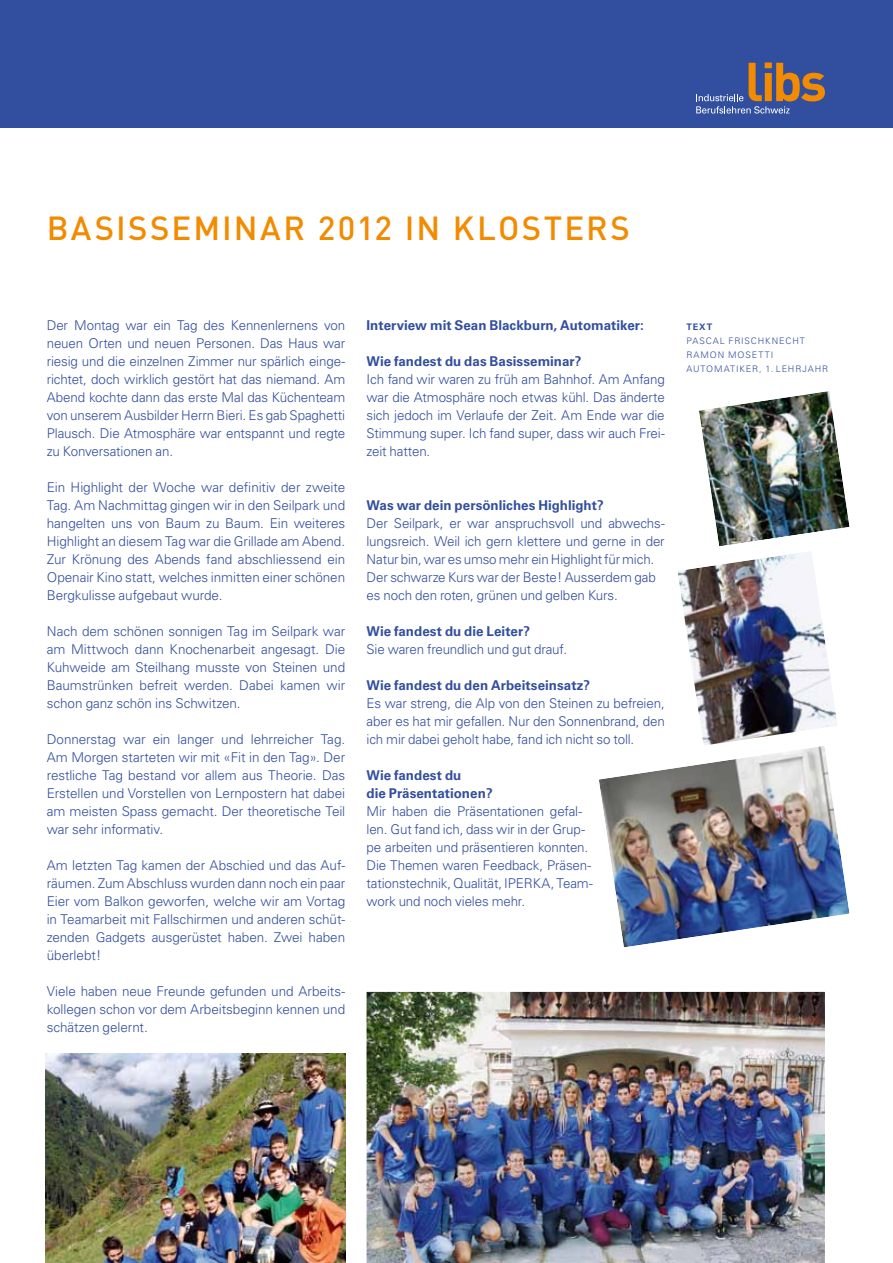
<style>
.page{position:relative;width:893px;height:1263px;background:#fff}
.page>*{position:absolute;margin:0;border:0;box-sizing:border-box;transform-origin:0 0}
.t1{font:500 33px "DIN";letter-spacing:.07em;color:#f28b00}
.t2{font:300 13.5px/18px "Univers LT Std";letter-spacing:-.01em;color:#324e9e;text-align:justify}
.t3{font:700 13.5px/18px "Univers LT Std";letter-spacing:.005em;color:#324e9e}
.t4{font:300 9px/14.2px "Univers LT Std";letter-spacing:.1em;color:#324e9e}
.t5{font:700 9px "Univers LT Std";color:#324e9e}
</style>
<div class="page">
<div style="left:0;top:0;width:893px;height:128px;background:#324e9e"></div>
<svg style="left:696px;top:63px;width:129px;height:51px"></svg>
<img style="left:345px;top:991px;width:480px;height:272px">
<img style="left:699px;top:391px;width:150px;height:129px">
<img style="left:678px;top:520px;width:172px;height:195px">
<img style="left:46px;top:1053px;width:299px;height:210px">
<img style="left:599px;top:715px;width:251px;height:233px">
<h1 class="t1" style="left:47px;top:207px;width:585px">BASISSEMI NAR 2012 I N KLOSTERS</h1>
<p class="t2" style="left:47px;top:316px;width:300px">Der Montag war ein Tag des Kennenlernens von neuen Orten und neuen Personen. Das Haus war riesig und die einzelnen Zimmer nur spärlich einge&shy;richtet, doch wirklich gestört hat das niemand. Am Abend kochte dann das erste Mal das Küchenteam von unserem Ausbilder Herrn Bieri. Es gab Spaghetti Plausch. Die Atmosphäre war entspannt und regte zu Konversationen an.</p>
<p class="t2" style="left:47px;top:478px;width:300px">Ein Highlight der Woche war definitiv der zweite Tag. Am Nachmittag gingen wir in den Seilpark und hangelten uns von Baum zu Baum. Ein weiteres Highlight an diesem Tag war die Grillade am Abend.<br>Zur Krönung des Abends fand abschliessend ein Openair Kino statt, welches inmitten einer schönen Bergkulisse aufgebaut wurde.</p>
<p class="t2" style="left:47px;top:622px;width:300px">Nach dem schönen sonnigen Tag im Seilpark war am Mittwoch dann Knochenarbeit angesagt. Die Kuhweide am Steilhang musste von Steinen und Baumstrünken befreit werden. Dabei kamen wir schon ganz schön ins Schwitzen.</p>
<p class="t2" style="left:47px;top:730px;width:300px">Donnerstag war ein langer und lehrreicher Tag.<br>Am Morgen starteten wir mit «Fit in den Tag». Der restliche Tag bestand vor allem aus Theorie. Das Erstellen und Vorstellen von Lernpostern hat dabei am meisten Spass gemacht. Der theoretische Teil war sehr informativ.</p>
<p class="t2" style="left:47px;top:856px;width:300px">Am letzten Tag kamen der Abschied und das Auf&shy;räumen. Zum Abschluss wurden dann noch ein paar Eier vom Balkon geworfen, welche wir am Vortag in Teamarbeit mit Fallschirmen und anderen schüt&shy;zenden Gadgets ausgerüstet haben. Zwei haben überlebt!</p>
<p class="t2" style="left:47px;top:982px;width:300px">Viele haben neue Freunde gefunden und Arbeits&shy;kollegen schon vor dem Arbeitsbeginn kennen und schätzen gelernt.</p>
<p class="t3" style="left:367px;top:316px;width:279px">Interview mit Sean Blackburn, Automatiker:</p>
<p class="t3" style="left:367px;top:352px;width:217px">Wie fandest du das Basisseminar?</p>
<p class="t2" style="left:367px;top:370px;width:300px">Ich fand wir waren zu früh am Bahnhof. Am Anfang war die Atmosphäre noch etwas kühl. Das änderte sich jedoch im Verlaufe der Zeit. Am Ende war die Stimmung super. Ich fand super, dass wir auch Frei&shy;zeit hatten.</p>
<p class="t3" style="left:367px;top:496px;width:239px">Was war dein persönliches Highlight?</p>
<p class="t2" style="left:367px;top:514px;width:300px;text-align:left">Der Seilpark, er war anspruchsvoll und abwechs&shy;lungsreich. Weil ich gern klettere und gerne in der Natur bin, war es umso mehr ein Highlight für mich.<br>Der schwarze Kurs war der Beste! Ausserdem gab es noch den roten, grünen und gelben Kurs.</p>
<p class="t3" style="left:367px;top:622px;width:165px">Wie fandest du die Leiter?</p>
<p class="t2" style="left:367px;top:640px;width:202px">Sie waren freundlich und gut drauf.</p>
<p class="t3" style="left:367px;top:676px;width:225px">Wie fandest du den Arbeitseinsatz?</p>
<p class="t2" style="left:367px;top:694px;width:300px">Es war streng, die Alp von den Steinen zu befreien, aber es hat mir gefallen. Nur den Sonnenbrand, den ich mir dabei geholt habe, fand ich nicht so toll.</p>
<p class="t3" style="left:367px;top:766px;width:128px">Wie fandest du<br>die Präsentationen?</p>
<p class="t2" style="left:367px;top:802px;width:228px;text-align:left">Mir haben die Präsentationen gefal&shy;len. Gut fand ich, dass wir in der Grup&shy;pe arbeiten und präsentieren konnten.<br>Die Themen waren Feedback, Präsen&shy;tationstechnik, Qualität, IPERKA, Team&shy;work und noch vieles mehr.</p>
<p class="t5" style="left:686px;top:321px;width:25px">Text</p>
<p class="t4" style="left:686px;top:334px;width:14px">Pascal</p>
<p class="t4" style="left:686px;top:334px;width:66px;text-indent:42px">Frischknecht<br>Ramon Mosetti<br>Automatiker</p>
<p class="t4" style="left:759px;top:362px;width:30px">, 1. Lehrjahr</p>
</div>
